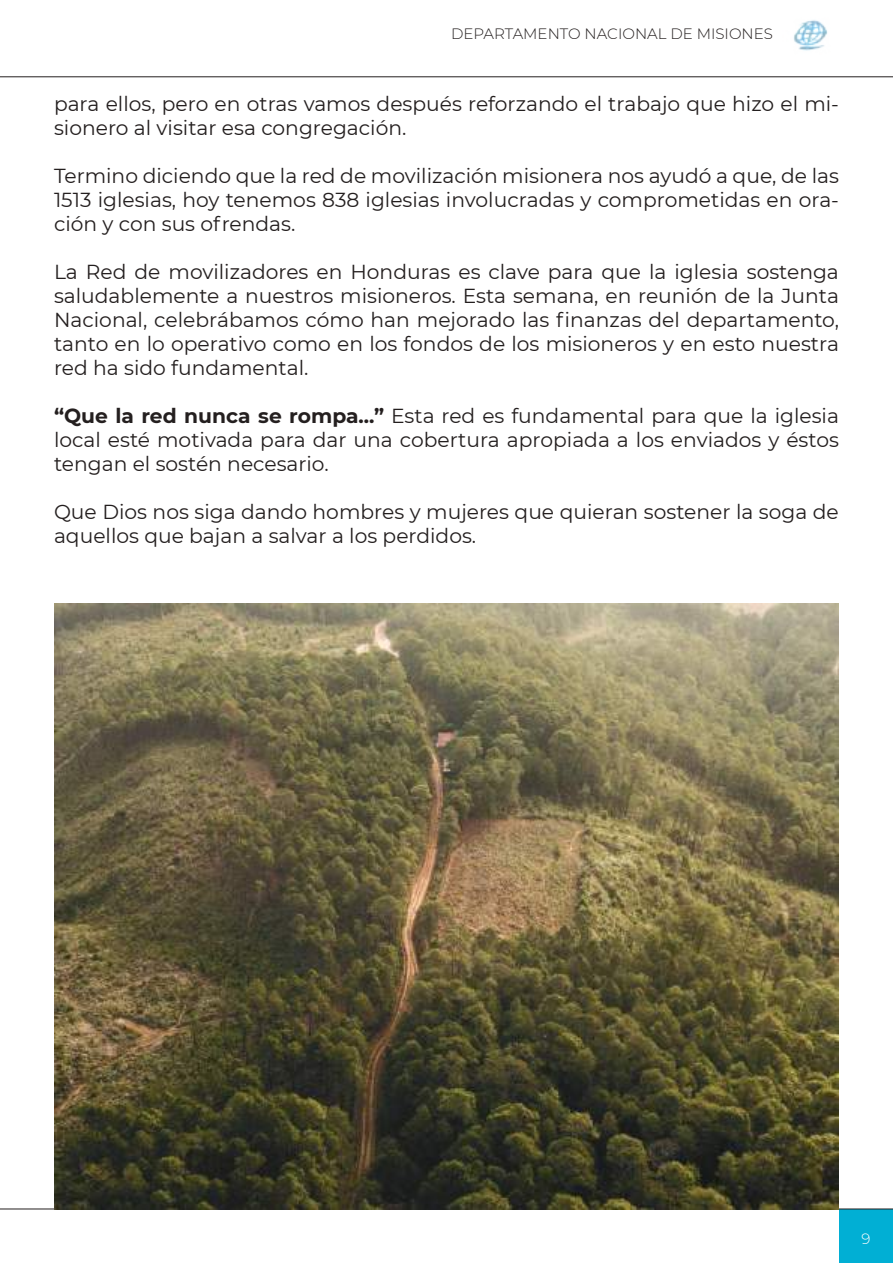
<style>
.page{position:relative;width:893px;height:1263px;background:#fff}
.page>*{position:absolute;margin:0;border:0;box-sizing:border-box;transform-origin:0 0}
.t1{font:20.25px/24px "Montserrat";color:#241f1f;text-align:justify}
.t2{font:300 15px "Montserrat";color:#241f1f}
.t3{font:300 15px "Montserrat";color:#fff}
.s1{font-weight:700}
</style>
<div class="page">
<div style="left:839px;top:1210px;width:54px;height:53px;background:#01afd4"></div>
<hr style="left:0;top:1208px;width:893px;height:1px;background:#241f1f">
<hr style="left:0;top:76px;width:893px;height:1px;background:#241f1f">
<img style="left:794px;top:20px;width:34px;height:31px">
<img style="left:54px;top:604px;width:785px;height:605px">
<p class="t2" style="left:451px;top:24px;width:323px">DEPARTAMENTO NACIONAL DE MISIONES</p>
<p class="t1" style="left:54px;top:91px;width:786px">para ellos, pero en otras vamos después reforzando el trabajo que hizo el mi&shy;sionero al visitar esa congregación.</p>
<p class="t1" style="left:54px;top:163px;width:786px">Termino diciendo que la red de movilización misionera nos ayudó a que, de las 1513 iglesias, hoy tenemos 838 iglesias involucradas y comprometidas en ora&shy;ción y con sus ofrendas.</p>
<p class="t1" style="left:54px;top:259px;width:786px">La Red de movilizadores en Honduras es clave para que la iglesia sostenga saludablemente a nuestros misioneros. Esta semana, en reunión de la Junta Nacional, celebrábamos cómo han mejorado las finanzas del departamento, tanto en lo operativo como en los fondos de los misioneros y en esto nuestra red ha sido fundamental.</p>
<p class="t1" style="left:54px;top:403px;width:786px"><span class="s1">“Que la red nunca se rompa...”</span> Esta red es fundamental para que la iglesia local esté motivada para dar una cobertura apropiada a los enviados y éstos tengan el sostén necesario.</p>
<p class="t1" style="left:54px;top:499px;width:786px">Que Dios nos siga dando hombres y mujeres que quieran sostener la soga de aquellos que bajan a salvar a los perdidos.</p>
<p class="t3" style="left:861px;top:1228px;width:11px">9</p>
</div>
